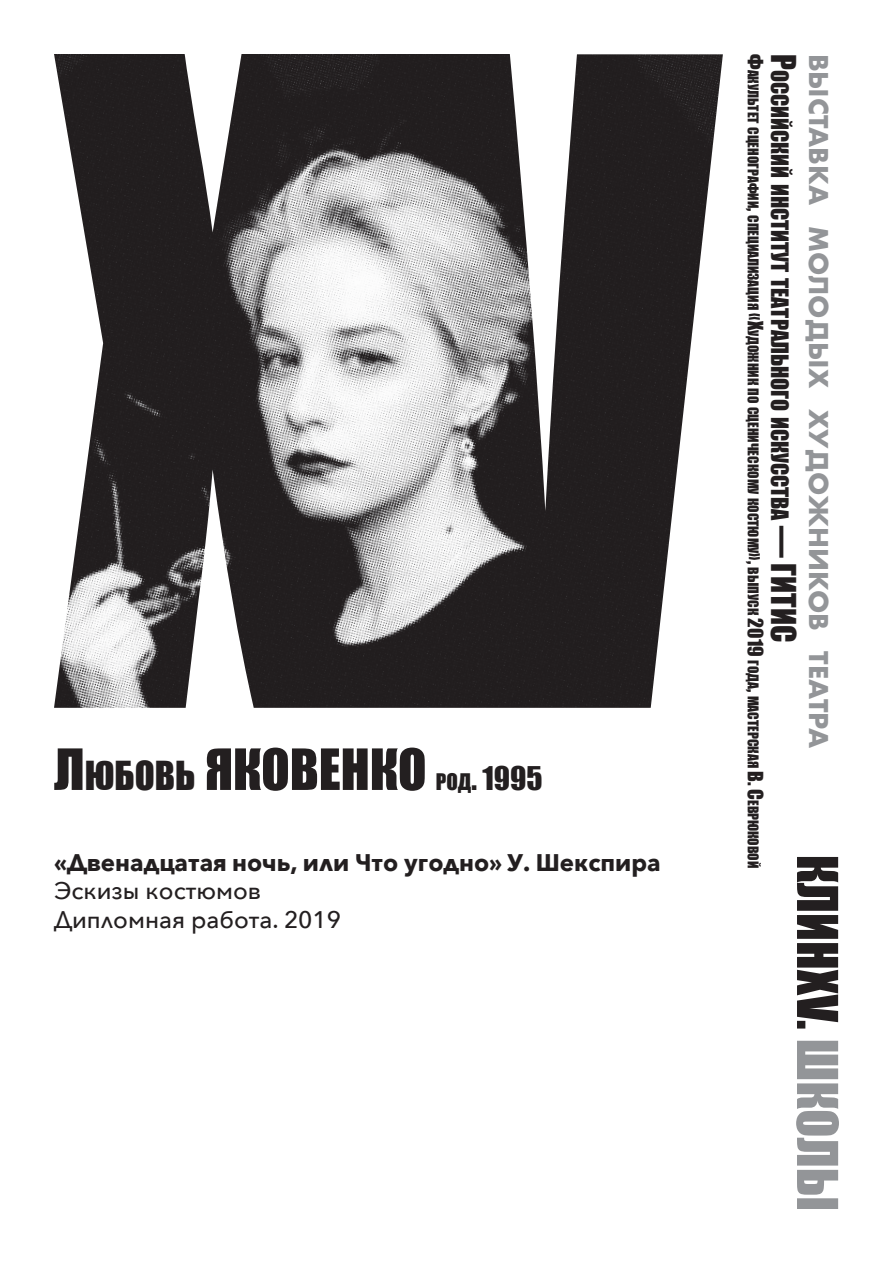
<style>
.page{position:relative;width:893px;height:1263px;background:#fff}
.page>*{position:absolute;margin:0;border:0;box-sizing:border-box;transform-origin:0 0}
.t1{font:52.5px "Impact";color:#231f20}
.t2{font:30px "Impact";color:#231f20}
.t3{font:700 25.2px "Futura";color:#939598}
.t4{font:700 24px "Avenir Next";color:#231f20}
.t5{font:500 24px/28.8px "Avenir Next";color:#231f20}
.t6{font:22.05px "Impact";color:#231f20}
.t7{font:13.65px "Impact";color:#231f20}
.s1{font-size:36.75px}
.s2{font-size:21px}
.s3{font-size:19.5px}
.s4{font-size:31.5px}
</style>
<div class="page">
<img style="left:54px;top:54px;width:669px;height:654px">
<svg style="left:796px;top:1041px;width:43px;height:168px"></svg>
<svg style="left:797px;top:857px;width:41px;height:171px"></svg>
<h1 class="t1" style="left:54px;top:729px;width:235px">Л<span class="s1">юбовь</span> ЯКОВЕН</h1>
<h1 class="t1" style="left:370px;top:729px;width:55px">КО</h1>
<h2 class="t2" style="left:436px;top:755px;width:108px"><span class="s2">род</span>. 1995</h2>
<h3 class="t4" style="left:54px;top:841px;width:608px">«Двенадцатая ночь, или Что угодно» У. Шекспира</h3>
<h3 class="t5" style="left:54px;top:876px;width:289px">Эскизы костюмов<br>Дипломная работа. 2019</h3>
<p class="t7" style="left:764px;top:54px;width:816px;rotate:90deg"><span class="s3">Ф</span>акультет сценографии<span class="s3">,</span> специализация <span class="s3">«Х</span>удожник по сценическому костюму<span class="s3">»,</span> выпуск <span class="s3">2019</span> года<span class="s3">,</span> мастерская <span class="s3">В. С</span>еврюковой</p>
<h3 class="t3" style="left:837px;top:54px;width:696px;rotate:90deg">выставка молодых художников театра</h3>
<h3 class="t6" style="left:797px;top:54px;width:587px;rotate:90deg"><span class="s4">Р</span>оссийский институт театрального искусства <span class="s4">— ГИТИС</span></h3>
</div>
